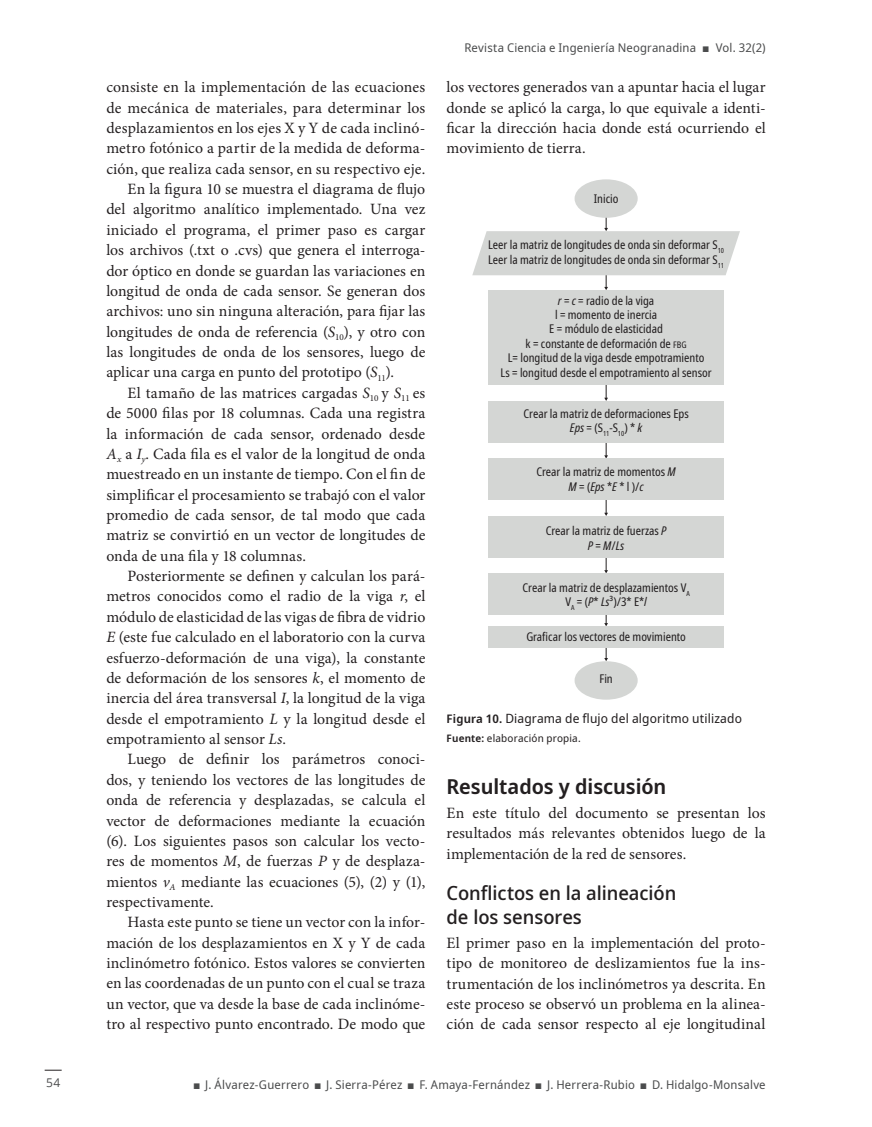
<style>
.page{position:relative;width:872px;height:1127px;background:#fff}
.page>*{position:absolute;margin:0;border:0;box-sizing:border-box;transform-origin:0 0}
._02_T1{font:600 21px "Noto Sans Display";color:#231f20}
._02_T2{font:500 19.5px/24px "Noto Sans Display";letter-spacing:-.005em;color:#231f20}
._01_TextoCorrido{font:15.75px/20.4px "Minion Pro";color:#231f20;text-align:justify}
._01b_PrimerPárrafo{font:15.75px/20.2px "Minion Pro";letter-spacing:.005em;color:#231f20;text-align:justify}
._06_TítuloFigura{font:12.75px "Noto Sans Display";letter-spacing:.015em;color:#231f20}
.t1{font:condensed 12px/14.4px "Noto Sans Display";color:#231f20;text-align:center}
.t2{font:12px "Noto Sans Display";letter-spacing:.015em;color:#4b4c4d}
.t3{font:12px "Open Sans";color:#4b4c4d}
._06_FuenteTABLA{font:10.5px "Noto Sans Display";letter-spacing:.02em;color:#231f20}
.s1{font-style:italic}
.s2{font-size:9px}
.s3{font-weight:600;font-size:12px}
.s4{font-weight:600}
</style>
<div class="page">
<svg style="left:45px;top:1070px;width:17px;height:1px"></svg>
<svg style="left:604px;top:385px;width:4px;height:16px"></svg>
<svg style="left:604px;top:442px;width:4px;height:16px"></svg>
<svg style="left:604px;top:500px;width:4px;height:16px"></svg>
<svg style="left:604px;top:557px;width:4px;height:16px"></svg>
<svg style="left:604px;top:614px;width:4px;height:12px"></svg>
<svg style="left:604px;top:648px;width:4px;height:13px"></svg>
<div style="left:574px;top:179px;width:63px;height:39px;background:#d4d6d4;border-radius:50%"></div>
<div style="left:574px;top:661px;width:63px;height:39px;background:#d4d6d4;border-radius:50%"></div>
<svg style="left:472px;top:210px;width:268px;height:80px"></svg>
<div style="left:488px;top:290px;width:236px;height:95px;background:#d4d6d4"></div>
<div style="left:488px;top:401px;width:236px;height:41px;background:#d4d6d4"></div>
<div style="left:488px;top:458px;width:236px;height:42px;background:#d4d6d4"></div>
<div style="left:488px;top:516px;width:236px;height:41px;background:#d4d6d4"></div>
<div style="left:488px;top:573px;width:236px;height:41px;background:#d4d6d4"></div>
<div style="left:488px;top:626px;width:236px;height:22px;background:#d4d6d4"></div>
<p class="_01b_PrimerPárrafo" style="left:106px;top:77px;width:320px">consiste en la implementación de las ecuaciones de mecánica de materiales, para determinar los desplazamientos en los ejes X y Y de cada inclinó&shy;metro fotónico a partir de la medida de deforma&shy;ción, que realiza cada sensor, en su respectivo eje.</p>
<p class="_01_TextoCorrido" style="left:106px;top:179px;width:320px;text-indent:21px">En la figura 10 se muestra el diagrama de flujo del algoritmo analítico implementado. Una vez iniciado el programa, el primer paso es cargar los archivos (.txt o .cvs) que genera el interroga&shy;dor óptico en donde se guardan las variaciones en longitud de onda de cada sensor. Se generan dos archivos: uno sin ninguna alteración, para fijar las longitudes de onda de referencia (<span class="s1">S</span><sub>10</sub>), y otro con las longitudes de onda de los sensores, luego de aplicar una carga en punto del prototipo (<span class="s1">S</span><sub>11</sub>).</p>
<p class="_01_TextoCorrido" style="left:106px;top:383px;width:320px;text-indent:21px">El tamaño de las matrices cargadas <span class="s1">S</span><sub>10</sub> y <span class="s1">S</span><sub>11</sub> es de 5000 filas por 18 columnas. Cada una registra la información de cada sensor, ordenado desde <span class="s1">A</span><sub>x</sub> a <span class="s1">I</span><sub>y</sub>. Cada fila es el valor de la longitud de onda muestreado en un instante de tiempo. Con el fin de simplificar el procesamiento se trabajó con el valor promedio de cada sensor, de tal modo que cada matriz se convirtió en un vector de longitudes de onda de una fila y 18 columnas.</p>
<p class="_01_TextoCorrido" style="left:106px;top:566px;width:320px;text-indent:21px">Posteriormente se definen y calculan los pará&shy;metros conocidos como el radio de la viga <span class="s1">r</span>, el módulo de elasticidad de las vigas de fibra de vidrio <span class="s1">E</span> (este fue calculado en el laboratorio con la curva esfuerzo-deformación de una viga), la constante de deformación de los sensores <span class="s1">k</span>, el momento de inercia del área transversal <span class="s1">I</span>, la longitud de la viga desde el empotramiento <span class="s1">L</span> y la longitud desde el empotramiento al sensor <span class="s1">Ls</span>.</p>
<p class="_01_TextoCorrido" style="left:106px;top:749px;width:320px;text-indent:21px">Luego de definir los parámetros conoci&shy;dos, y teniendo los vectores de las longitudes de onda de referencia y desplazadas, se calcula el vector de deformaciones mediante la ecuación (6). Los siguientes pasos son calcular los vecto&shy;res de momentos <span class="s1">M</span>, de fuerzas <span class="s1">P</span> y de desplaza&shy;mientos <span class="s1">v</span><sub>A</sub> mediante las ecuaciones (5), (2) y (1), respectivamente.</p>
<p class="_01_TextoCorrido" style="left:106px;top:912px;width:320px;text-indent:21px">Hasta este punto se tiene un vector con la infor&shy;mación de los desplazamientos en X y Y de cada inclinómetro fotónico. Estos valores se convierten en las coordenadas de un punto con el cual se traza un vector, que va desde la base de cada inclinóme&shy;tro al respectivo punto encontrado. De modo que</p>
<p class="t2" style="left:464px;top:39px;width:303px">Revista Ciencia e Ingeniería Neogranadina ■ Vol. 32(2)</p>
<p class="_01_TextoCorrido" style="left:446px;top:77px;width:320px">los vectores generados van a apuntar hacia el lugar donde se aplicó la carga, lo que equivale a identi&shy;ficar la dirección hacia donde está ocurriendo el movimiento de tierra.</p>
<p class="t1" style="left:594px;top:192px;width:26px">Inicio</p>
<p class="t1" style="left:488px;top:238px;width:237px;text-align:left">Leer la matriz de longitudes de onda sin deformar S<sub>10<br></sub>Leer la matriz de longitudes de onda sin deformar S<sub>11</sub></p>
<p class="t1" style="left:500px;top:293px;width:213px"><span class="s1">r</span> = <span class="s1">c</span> = radio de la viga<br>l = momento de inercia<br>E = módulo de elasticidad<br>k = constante de deformación de <span class="s2">FBG<br></span>L= longitud de la viga desde empotramiento<br>Ls = longitud desde el empotramiento al sensor</p>
<p class="t1" style="left:523px;top:407px;width:167px">Crear la matriz de deformaciones Eps<br><span class="s1">Eps</span> = (S<sub>11</sub>-S<sub>10</sub>) * <span class="s1">k</span></p>
<p class="t1" style="left:536px;top:465px;width:141px">Crear la matriz de momentos <span class="s1">M<br>M</span> = (<span class="s1">Eps</span> *<span class="s1">E</span> * l )/<span class="s1">c</span></p>
<p class="t1" style="left:546px;top:524px;width:122px">Crear la matriz de fuerzas <span class="s1">P<br>P</span> = <span class="s1">M</span>/<span class="s1">Ls</span></p>
<p class="t1" style="left:522px;top:580px;width:169px">Crear la matriz de desplazamientos V<sub>A<br></sub>V<sub>A</sub> = (<span class="s1">P</span>* <span class="s1">Ls</span>³)/3* E*<span class="s1">l</span></p>
<p class="t1" style="left:526px;top:630px;width:161px">Graficar los vectores de movimiento</p>
<p class="t1" style="left:599px;top:672px;width:15px">Fin</p>
<p class="_06_TítuloFigura" style="left:446px;top:709px;width:297px"><span class="s3">Figura 10.</span> Diagrama de flujo del algoritmo utilizado</p>
<p class="_06_FuenteTABLA" style="left:446px;top:731px;width:136px"><span class="s4">Fuente:</span> elaboración propia.</p>
<p class="_02_T1" style="left:446px;top:771px;width:221px">Resultados y discusión</p>
<p class="_01b_PrimerPárrafo" style="left:446px;top:803px;width:320px">En este título del documento se presentan los resultados más relevantes obtenidos luego de la implementación de la red de sensores.</p>
<p class="_02_T2" style="left:446px;top:881px;width:231px">Conflictos en la alineación de los sensores</p>
<p class="_01b_PrimerPárrafo" style="left:446px;top:933px;width:320px">El primer paso en la implementación del proto&shy;tipo de monitoreo de deslizamientos fue la ins&shy;trumentación de los inclinómetros ya descrita. En este proceso se observó un problema en la alinea&shy;ción de cada sensor respecto al eje longitudinal</p>
<p class="t3" style="left:46px;top:1074px;width:16px">54</p>
<p class="t2" style="left:193px;top:1075px;width:574px">■ J. Álvarez-Guerrero ■ J. Sierra-Pérez ■ F. Amaya-Fernández ■ J. Herrera-Rubio ■ D. Hidalgo-Monsalve</p>
</div>
